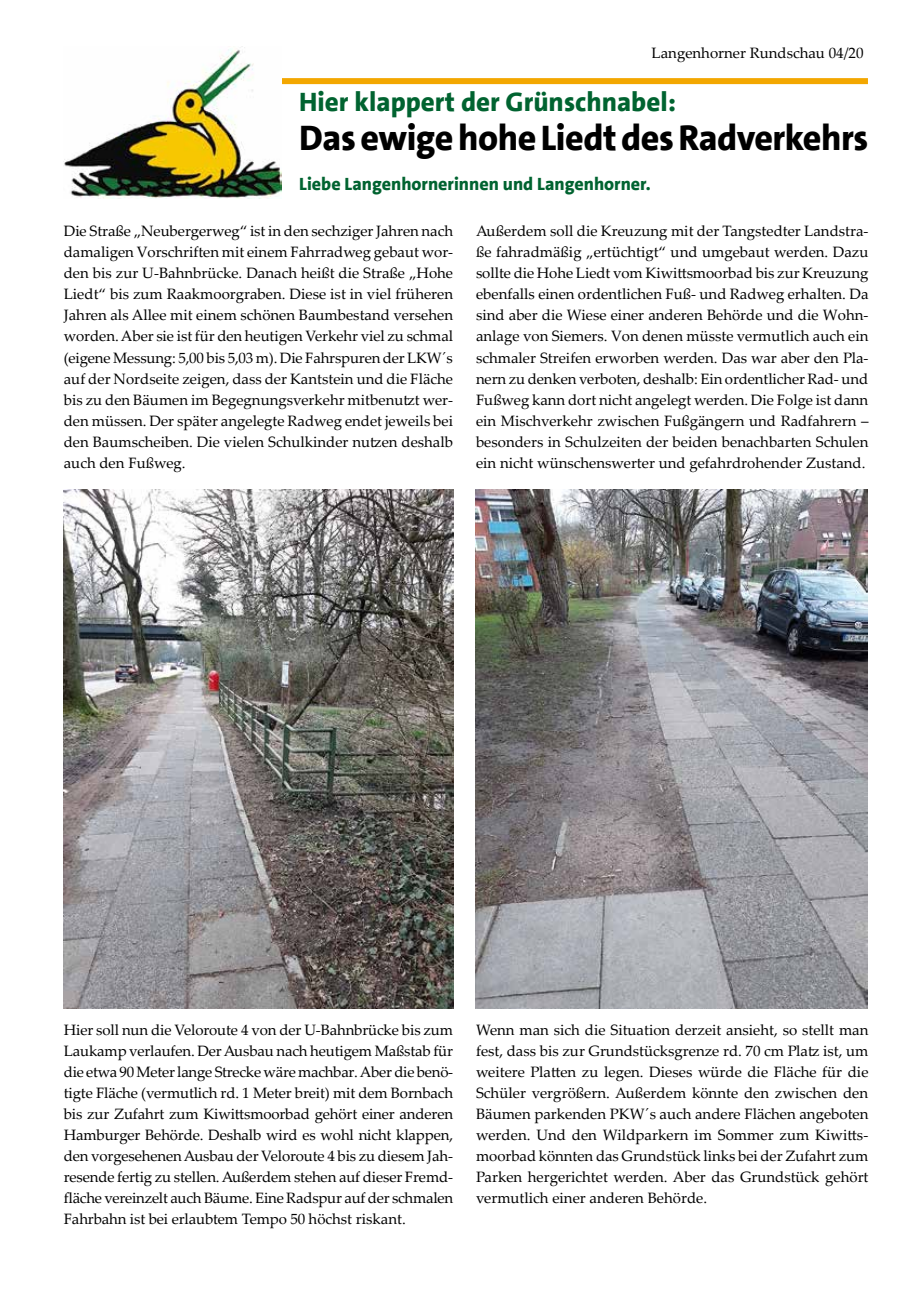
<style>
.page{position:relative;width:919px;height:1289px;background:#fff}
.page>*{position:absolute;margin:0;border:0;box-sizing:border-box;transform-origin:0 0}
.t1{font:800 36px "SPD The Sans";letter-spacing:-.015em;color:#000}
.t2{font:800 27px "SPD The Sans";color:#006330}
.t3{font:800 18px "SPD The Sans";color:#006330}
.t4{font:15px/21px "Palatino Linotype";color:#000;text-align:justify}
</style>
<div class="page">
<div style="left:64px;top:78px;width:803px;height:6px;background:#f3a700"></div>
<img style="left:64px;top:47px;width:218px;height:152px">
<img style="left:64px;top:489px;width:389px;height:519px">
<img style="left:475px;top:489px;width:392px;height:519px">
<p class="t4" style="left:651px;top:42px;width:213px">Langenhorner Rundschau 04/20</p>
<h2 class="t2" style="left:299px;top:85px;width:378px">Hier klappert der Grünschnabel:</h2>
<h1 class="t1" style="left:299px;top:114px;width:570px">Das ewige hohe Liedt des Radverkehrs</h1>
<p class="t3" style="left:299px;top:172px;width:353px">Liebe Langenhornerinnen und Langenhorner.</p>
<p class="t4" style="left:64px;top:220px;width:391px">Die Straße „Neubergerweg“ ist in den sechziger Jahren nach damaligen Vorschriften mit einem Fahrradweg gebaut wor&shy;den bis zur U-Bahnbrücke. Danach heißt die Straße „Hohe Liedt“ bis zum Raakmoorgraben. Diese ist in viel früheren Jahren als Allee mit einem schönen Baumbestand versehen worden. Aber sie ist für den heutigen Verkehr viel zu schmal (eigene Messung: 5,00 bis 5,03 m). Die Fahrspuren der LKW´s auf der Nordseite zeigen, dass der Kantstein und die Fläche bis zu den Bäumen im Begegnungsverkehr mitbenutzt wer&shy;den müssen. Der später angelegte Radweg endet jeweils bei den Baumscheiben. Die vielen Schulkinder nutzen deshalb auch den Fußweg.</p>
<p class="t4" style="left:476px;top:220px;width:394px">Außerdem soll die Kreuzung mit der Tangstedter Landstra&shy;ße fahradmäßig „ertüchtigt“ und umgebaut werden. Dazu sollte die Hohe Liedt vom Kiwittsmoorbad bis zur Kreuzung ebenfalls einen ordentlichen Fuß- und Radweg erhalten. Da sind aber die Wiese einer anderen Behörde und die Wohn&shy;anlage von Siemers. Von denen müsste vermutlich auch ein schmaler Streifen erworben werden. Das war aber den Pla&shy;nern zu denken verboten, deshalb: Ein ordentlicher Rad- und Fußweg kann dort nicht angelegt werden. Die Folge ist dann ein Mischverkehr zwischen Fußgängern und Radfahrern – besonders in Schulzeiten der beiden benachbarten Schulen ein nicht wünschenswerter und gefahrdrohender Zustand.</p>
<p class="t4" style="left:64px;top:1018px;width:391px">Hier soll nun die Veloroute 4 von der U-Bahnbrücke bis zum Laukamp verlaufen. Der Ausbau nach heutigem Maßstab für die etwa 90 Meter lange Strecke wäre machbar. Aber die benö&shy;tigte Fläche (vermutlich rd. 1 Meter breit) mit dem Bornbach bis zur Zufahrt zum Kiwittsmoorbad gehört einer anderen Hamburger Behörde. Deshalb wird es wohl nicht klappen, den vorgesehenen Ausbau der Veloroute 4 bis zu diesem Jah&shy;resende fertig zu stellen. Außerdem stehen auf dieser Fremd&shy;fläche vereinzelt auch Bäume. Eine Radspur auf der schmalen Fahrbahn ist bei erlaubtem Tempo 50 höchst riskant.</p>
<p class="t4" style="left:476px;top:1018px;width:394px">Wenn man sich die Situation derzeit ansieht, so stellt man fest, dass bis zur Grundstücksgrenze rd. 70 cm Platz ist, um weitere Platten zu legen. Dieses würde die Fläche für die Schüler vergrößern. Außerdem könnte den zwischen den Bäumen parkenden PKW´s auch andere Flächen angeboten werden. Und den Wildparkern im Sommer zum Kiwitts&shy;moorbad könnten das Grundstück links bei der Zufahrt zum Parken hergerichtet werden. Aber das Grundstück gehört vermutlich einer anderen Behörde.</p>
</div>
